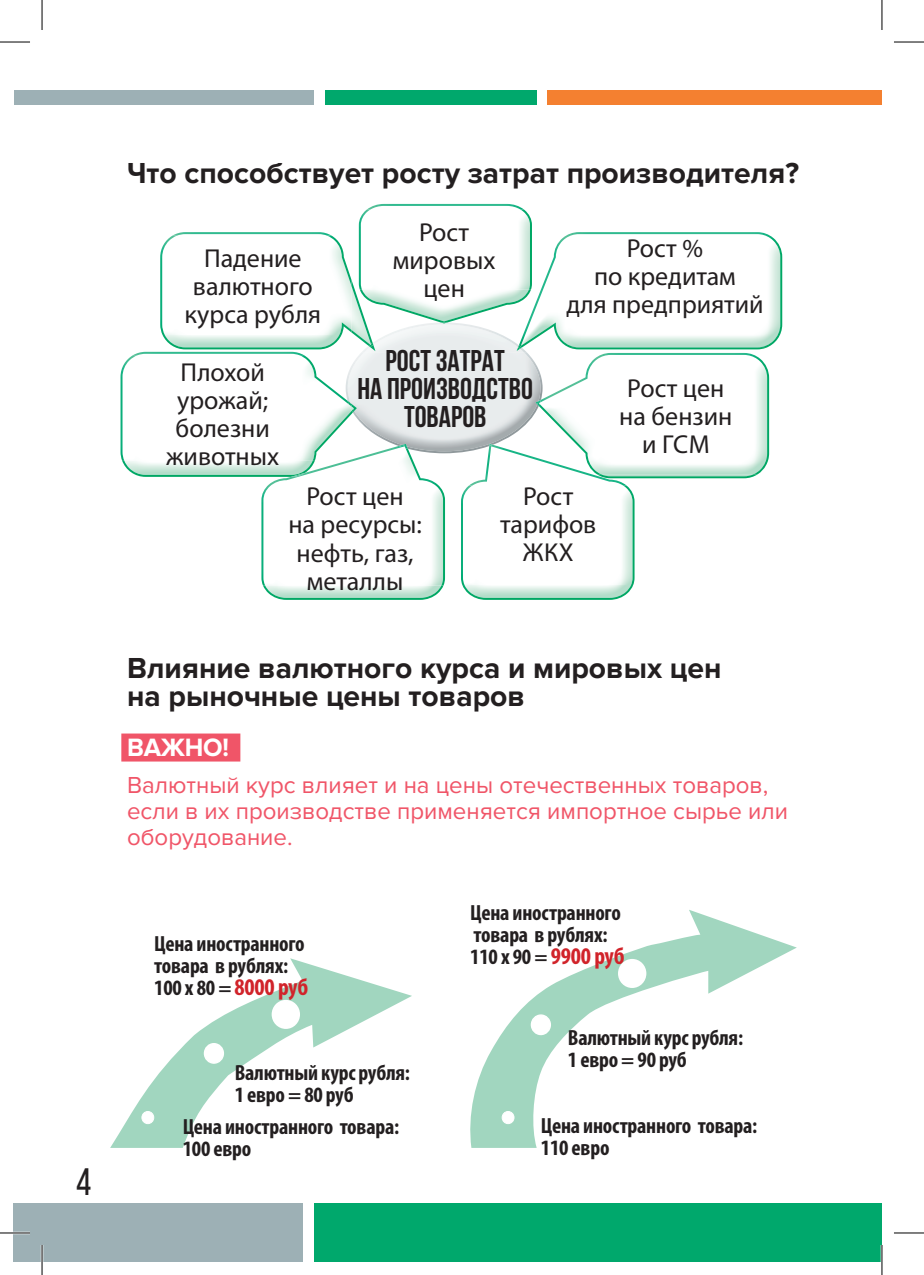
<style>
.page{position:relative;width:924px;height:1275px;background:#fff}
.page>*{position:absolute;margin:0;border:0;box-sizing:border-box;transform-origin:0 0}
.t1{font:38px "Bebas Neue";color:#231f20}
.t2{font:700 30px/28px "Proxima Nova";color:#231f20}
.t3{font:700 30px/28px "Bebas Neue";color:#231f20;text-align:center}
.t4{font:26px/28px "Myriad Pro";color:#231f20;text-align:center}
.t5{font:700 26px "Proxima Nova";letter-spacing:-.01em;color:#fff}
.t6{font:24px/26px "Proxima Nova";color:#f05568}
.t7{font:700 condensed 22px/22px "Myriad Pro";letter-spacing:-.01em;color:#231f20}
.s1{font-size:24px;color:#d1232a}
</style>
<div class="page">
<div style="left:14px;top:90px;width:299px;height:14px;background:#9db0b5"></div>
<div style="left:325px;top:90px;width:211px;height:14px;background:#00a86c"></div>
<div style="left:547px;top:90px;width:334px;height:14px;background:#f48030"></div>
<img style="left:362px;top:322px;width:164px;height:30px">
<img style="left:353px;top:405px;width:185px;height:48px">
<img style="left:523px;top:352px;width:15px;height:53px">
<img style="left:370px;top:209px;width:150px;height:113px">
<img style="left:368px;top:204px;width:155px;height:5px">
<img style="left:520px;top:209px;width:11px;height:29px">
<img style="left:358px;top:209px;width:12px;height:70px">
<img style="left:563px;top:232px;width:210px;height:6px">
<img style="left:571px;top:348px;width:194px;height:1px">
<img style="left:518px;top:238px;width:263px;height:110px">
<svg style="left:516px;top:345px;width:5px;height:6px"></svg>
<img style="left:594px;top:353px;width:166px;height:6px">
<img style="left:626px;top:474px;width:131px;height:4px">
<img style="left:753px;top:359px;width:15px;height:115px">
<img style="left:538px;top:359px;width:60px;height:86px">
<svg style="left:535px;top:400px;width:5px;height:6px"></svg>
<img style="left:462px;top:485px;width:171px;height:115px">
<img style="left:468px;top:445px;width:158px;height:40px">
<img style="left:623px;top:485px;width:11px;height:100px">
<img style="left:461px;top:485px;width:11px;height:100px">
<img style="left:172px;top:232px;width:159px;height:4px">
<img style="left:351px;top:279px;width:21px;height:67px">
<svg style="left:368px;top:343px;width:7px;height:8px"></svg>
<img style="left:162px;top:335px;width:179px;height:14px">
<img style="left:160px;top:236px;width:191px;height:99px">
<img style="left:133px;top:352px;width:171px;height:3px">
<img style="left:122px;top:461px;width:139px;height:16px">
<img style="left:299px;top:355px;width:54px;height:91px">
<svg style="left:347px;top:401px;width:10px;height:11px"></svg>
<img style="left:120px;top:355px;width:18px;height:106px">
<img style="left:263px;top:585px;width:180px;height:15px">
<img style="left:261px;top:446px;width:184px;height:139px">
<svg style="left:398px;top:444px;width:10px;height:5px"></svg>
<img style="left:291px;top:473px;width:14px;height:4px">
<svg style="left:110px;top:958px;width:302px;height:190px"></svg>
<svg style="left:470px;top:910px;width:326px;height:238px"></svg>
<div style="left:121px;top:733px;width:119px;height:28px;background:#f05568"></div>
<div style="left:272px;top:1001px;width:27px;height:27px;background:#fff;border-radius:50%"></div>
<div style="left:271px;top:1000px;width:29px;height:29px;border:2px solid #fff;border-radius:50%"></div>
<div style="left:618px;top:960px;width:27px;height:27px;background:#fff;border-radius:50%"></div>
<div style="left:617px;top:959px;width:29px;height:29px;border:2px solid #fff;border-radius:50%"></div>
<div style="left:531px;top:1015px;width:19px;height:19px;background:#fff;border-radius:50%"></div>
<div style="left:530px;top:1014px;width:20px;height:21px;border:1px solid #fff;border-radius:50%"></div>
<div style="left:204px;top:1043px;width:19px;height:20px;background:#fff;border-radius:50%"></div>
<div style="left:204px;top:1043px;width:20px;height:20px;border:1px solid #fff;border-radius:50%"></div>
<div style="left:142px;top:1111px;width:12px;height:12px;background:#fff;border-radius:50%"></div>
<div style="left:141px;top:1111px;width:13px;height:13px;border:1px solid #fff;border-radius:50%"></div>
<div style="left:502px;top:1111px;width:11px;height:12px;background:#fff;border-radius:50%"></div>
<div style="left:501px;top:1111px;width:13px;height:13px;border:1px solid #fff;border-radius:50%"></div>
<div style="left:14px;top:1202px;width:289px;height:59px;background:#9db0b5"></div>
<div style="left:315px;top:1202px;width:566px;height:59px;background:#00a86c"></div>
<hr style="left:0;top:1231px;width:30px;height:3px;background:#fff">
<hr style="left:41px;top:1245px;width:2px;height:30px;background:#fff">
<hr style="left:880px;top:1245px;width:2px;height:30px;background:#fff">
<hr style="left:0;top:42px;width:30px;height:1px;background:#000">
<hr style="left:893px;top:42px;width:30px;height:1px;background:#000">
<hr style="left:0;top:1232px;width:30px;height:1px;background:#000">
<hr style="left:893px;top:1232px;width:30px;height:1px;background:#000">
<hr style="left:42px;top:0;width:1px;height:30px;background:#000">
<hr style="left:42px;top:1245px;width:1px;height:30px;background:#000">
<hr style="left:881px;top:0;width:1px;height:30px;background:#000">
<hr style="left:881px;top:1245px;width:1px;height:30px;background:#000">
<h1 class="t1" style="left:76px;top:1161px;width:17px">4</h1>
<h2 class="t2" style="left:127px;top:160px;width:673px">Что способствует росту затрат производителя?</h2>
<p class="t4" style="left:184px;top:244px;width:138px">Падение валютного курса рубля</p>
<p class="t4" style="left:166px;top:357px;width:114px">Плохой урожай; болезни животных</p>
<p class="t4" style="left:393px;top:218px;width:104px">Рост мировых цен</p>
<h2 class="t3" style="left:357px;top:346px;width:177px">Рост затрат<br>на производство товаров</h2>
<p class="t4" style="left:566px;top:234px;width:198px">Рост %<br>по кредитам<br>для предприятий</p>
<p class="t4" style="left:619px;top:374px;width:114px">Рост цен на бензин и ГСМ</p>
<p class="t4" style="left:288px;top:482px;width:135px">Рост цен<br>на ресурсы: нефть, газ, металлы</p>
<p class="t4" style="left:500px;top:482px;width:97px">Рост тарифов<br>ЖКХ</p>
<h2 class="t2" style="left:127px;top:654px;width:595px">Влияние валютного курса и мировых цен на рыночные цены товаров</h2>
<p class="t5" style="left:127px;top:732px;width:103px">ВАЖНО!</p>
<p class="t6" style="left:127px;top:772px;width:662px">Валютный курс влияет и на цены отечественных товаров, если в их производстве применяется импортное сырье или оборудование.</p>
<p class="t7" style="left:154px;top:932px;width:156px">Цена иностранного товара в рублях:<br>100 х 80 = <span class="s1">8000 руб</span></p>
<p class="t7" style="left:235px;top:1061px;width:177px">Валютный курс рубля:<br>1 евро = 80 руб</p>
<p class="t7" style="left:470px;top:900px;width:156px">Цена иностранного товара в рублях:<br>110 х 90 = <span class="s1">9900 руб</span></p>
<p class="t7" style="left:567px;top:1026px;width:177px">Валютный курс рубля:<br>1 евро = 90 руб</p>
<p class="t7" style="left:183px;top:1115px;width:218px">Цена иностранного товара:<br>100 евро</p>
<p class="t7" style="left:540px;top:1114px;width:218px">Цена иностранного товара:<br>110 евро</p>
</div>
